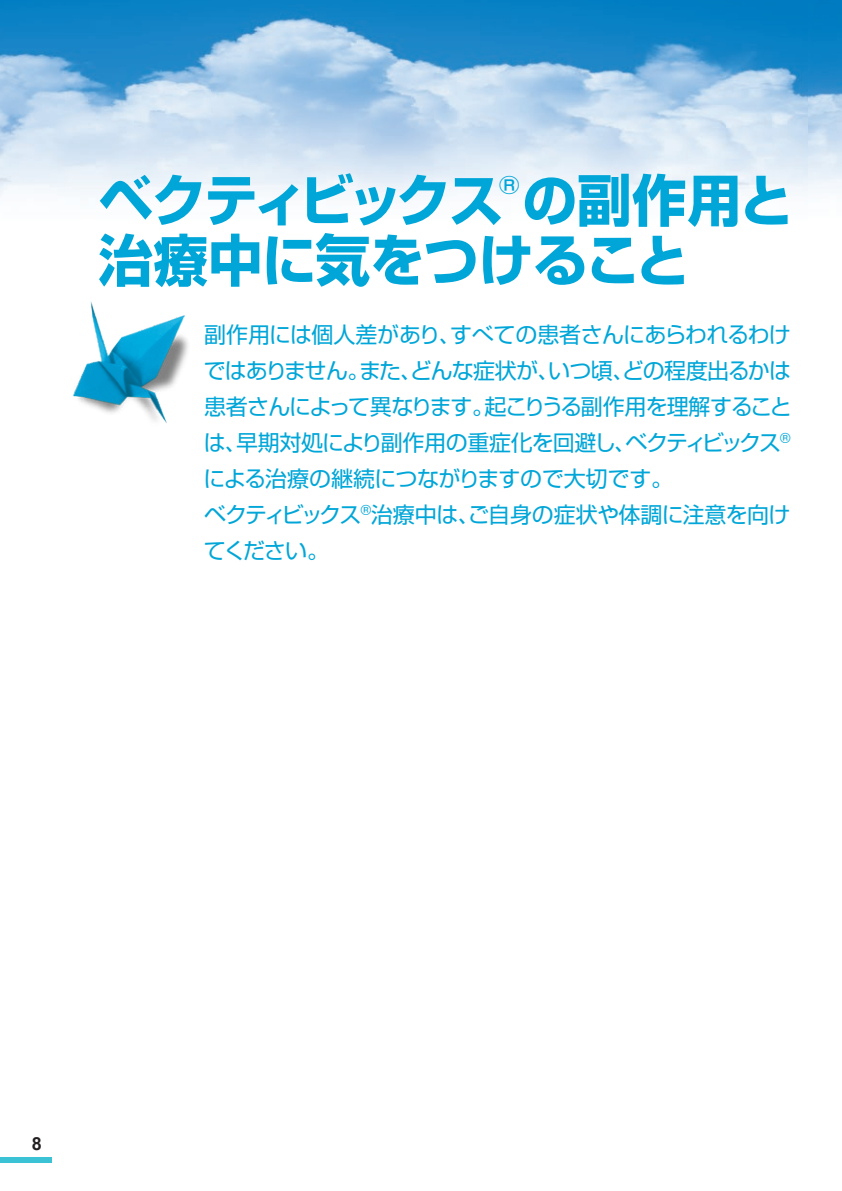
<style>
.page{position:relative;width:842px;height:1191px;background:#fff}
.page>*{position:absolute;margin:0;border:0;box-sizing:border-box;transform-origin:0 0}
.t1{font:700 56px "Shin Go Pro";letter-spacing:-.04em;color:#00a6d8}
.t2{font:700 56px "Shin Go Pro";letter-spacing:-.02em;color:#00a6d8}
.t3{font:500 22.8px "Shin Go Pro";color:#00a6d8;scale:1.06 1}
.t4{font:22px/36px "Shin Go Pro";letter-spacing:-.035em;color:#00a6d8}
.t5{font:700 18px "Arial";color:#231f20}
</style>
<div class="page">
<img style="left:0;top:0;width:808px;height:198px">
<img style="left:808px;top:0;width:34px;height:189px">
<div style="left:0;top:1157px;width:51px;height:5px;background:#3bc2d5"></div>
<img style="left:73px;top:301px;width:115px;height:122px">
<h1 class="t1" style="left:99px;top:156px;width:696px">ベクティビックスの副作用と</h1>
<p class="t3" style="left:499px;top:167px;width:21px">®</p>
<h1 class="t2" style="left:99px;top:216px;width:593px">治療中に気をつけること</h1>
<p class="t4" style="left:203px;top:314px;width:590px">副作用には個人差があり、すべての患者さんにあらわれるわけではありません。また、どんな症状が、いつ頃、どの程度出るかは患者さんによって異なります。起こりうる副作用を理解することは、早期対処により副作用の重症化を回避し、ベクティビックス<sup>®</sup>による治療の継続につながりますので大切です。<br>ベクティビックス<sup>®</sup>治療中は、ご自身の症状や体調に注意を向けてください。</p>
<p class="t5" style="left:32px;top:1132px;width:12px">8</p>
</div>
